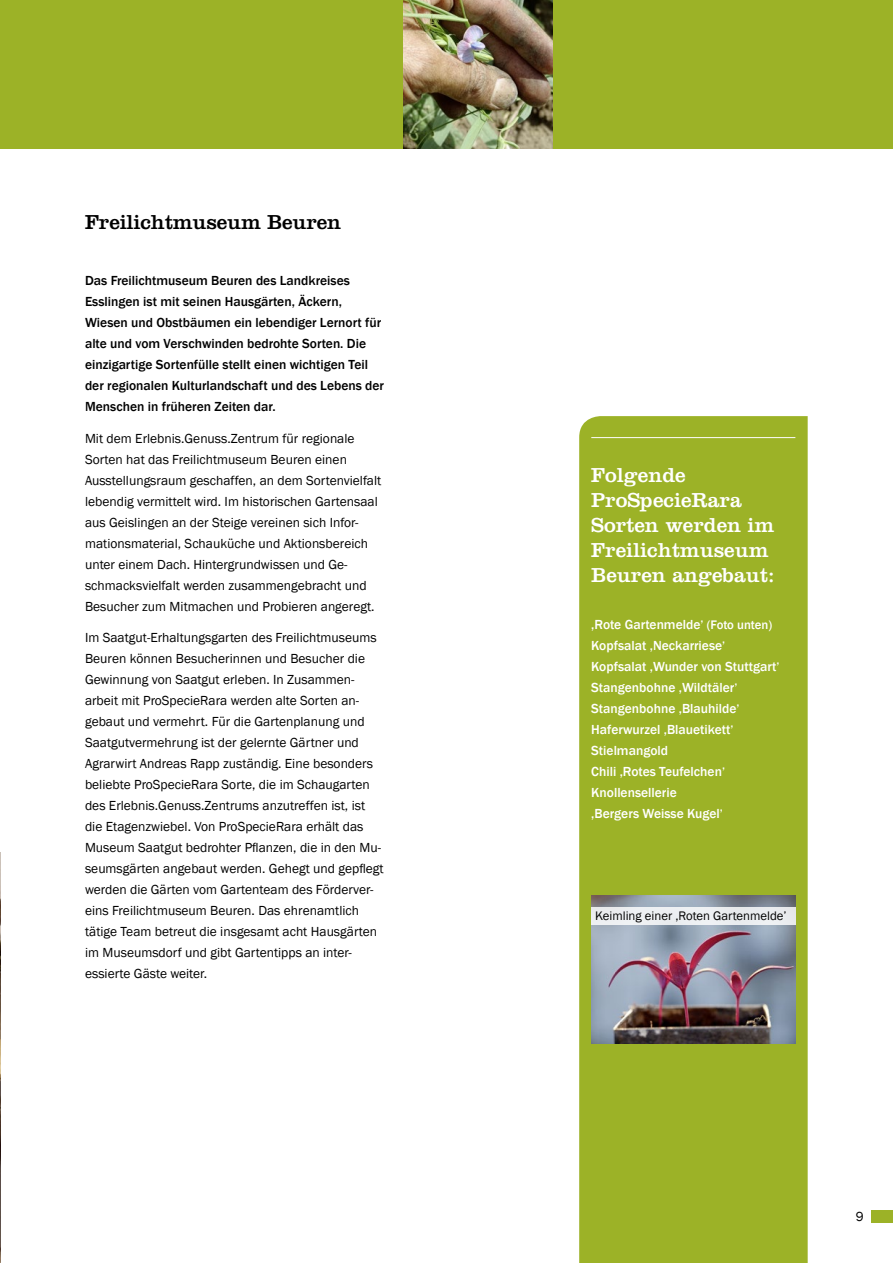
<style>
.page{position:relative;width:893px;height:1263px;background:#fff}
.page>*{position:absolute;margin:0;border:0;box-sizing:border-box;transform-origin:0 0}
.t1{font:21px/25.2px "Clarendon";color:#fff}
.t2{font:21px "Clarendon";letter-spacing:-.005em;color:#000}
.t3{font:13.5px/21px "Franklin Gothic";color:#000}
.t4{font:500 13.5px/21px "Franklin Gothic";color:#000}
.t5{font:500 13.5px/21px "Franklin Gothic";color:#fff}
.t6{font:12.75px "Franklin Gothic";color:#000}
.s1{font-size:12.75px}
</style>
<div class="page">
<img style="left:0;top:853px;width:1px;height:410px">
<div style="left:0;top:0;width:893px;height:149px;background:#9cb227"></div>
<img style="left:404px;top:0;width:149px;height:149px">
<div style="left:872px;top:1210px;width:21px;height:12px;background:#9cb227"></div>
<div style="left:579px;top:416px;width:229px;height:847px;background:#9cb227"></div>
<hr style="left:591px;top:437px;width:204px;height:1px;background:#fff">
<img style="left:591px;top:895px;width:204px;height:149px">
<div style="left:591px;top:908px;width:204px;height:17px;background:#eceff1"></div>
<h1 class="t2" style="left:85px;top:210px;width:258px">Freilichtmuseum Beuren</h1>
<p class="t4" style="left:85px;top:270px;width:301px">Das Freilichtmuseum Beuren des Landkreises Esslingen ist mit seinen Hausgärten, Äckern, Wiesen und Obstbäumen ein lebendiger Lernort für alte und vom Verschwinden bedrohte Sorten. Die einzigartige Sortenfülle stellt einen wichtigen Teil der regionalen Kulturlandschaft und des Lebens der Menschen in früheren Zeiten dar.</p>
<p class="t3" style="left:85px;top:428px;width:298px">Mit dem Erlebnis.Genuss.Zentrum für regionale Sorten hat das Freilichtmuseum Beuren einen Ausstellungsraum geschaffen, an dem Sortenvielfalt lebendig vermittelt wird. Im historischen Gartensaal aus Geislingen an der Steige vereinen sich Infor&shy;mationsmaterial, Schauküche und Aktionsbereich unter einem Dach. Hintergrundwissen und Ge&shy;schmacksvielfalt werden zusammengebracht und Besucher zum Mitmachen und Probieren angeregt.</p>
<p class="t3" style="left:85px;top:627px;width:300px">Im Saatgut-Erhaltungsgarten des Freilichtmuseums Beuren können Besucherinnen und Besucher die Gewinnung von Saatgut erleben. In Zusammen&shy;arbeit mit ProSpecieRara werden alte Sorten an&shy;gebaut und vermehrt. Für die Gartenplanung und Saatgutvermehrung ist der gelernte Gärtner und Agrarwirt Andreas Rapp zuständig. Eine besonders beliebte ProSpecieRara Sorte, die im Schaugarten des Erlebnis.Genuss.Zentrums anzutreffen ist, ist die Etagenzwiebel. Von ProSpecieRara erhält das Museum Saatgut bedrohter Pflanzen, die in den Mu&shy;seumsgärten angebaut werden. Gehegt und gepflegt werden die Gärten vom Gartenteam des Förderver&shy;eins Freilichtmuseum Beuren. Das ehrenamtlich tätige Team betreut die insgesamt acht Hausgärten im Museumsdorf und gibt Gartentipps an inter&shy;essierte Gäste weiter.</p>
<h1 class="t1" style="left:591px;top:461px;width:185px">Folgende<br>ProSpecieRara<br>Sorten werden im<br>Freilichtmuseum<br>Beuren angebaut:</h1>
<p class="t5" style="left:591px;top:614px;width:190px">,Rote Gartenmelde<span class="s1">’ (Foto unten)<br></span>Kopfsalat ,Neckarriese<span class="s1">’<br></span>Kopfsalat ,Wunder von Stuttgart<span class="s1">’<br></span>Stangenbohne ,Wildtäler<span class="s1">’<br></span>Stangenbohne ,Blauhilde<span class="s1">’<br></span>Haferwurzel ,Blauetikett<span class="s1">’<br></span>Stielmangold<br>Chili ,Rotes Teufelchen<span class="s1">’<br></span>Knollensellerie<br>,Bergers Weisse Kugel<span class="s1">’</span></p>
<p class="t6" style="left:595px;top:908px;width:193px">Keimling einer ,Roten Gartenmelde’</p>
<p class="t3" style="left:856px;top:1207px;width:9px">9</p>
</div>
